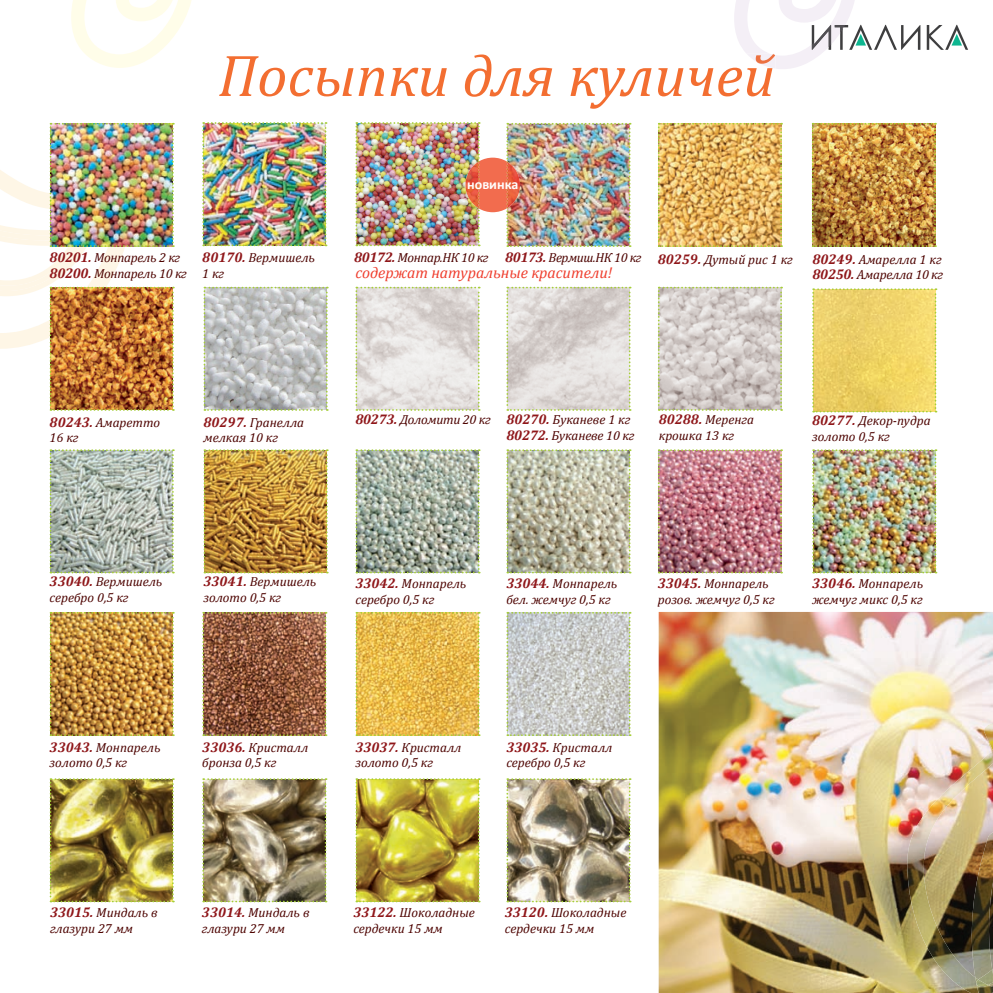
<style>
.page{position:relative;width:993px;height:993px;background:#fff}
.page>*{position:absolute;margin:0;border:0;box-sizing:border-box;transform-origin:0 0}
.t1{font:italic 59.5px "Cambria";color:#ec7141}
.t2{font:italic 15.75px "Cambria";color:#ef3e2e}
.t3{font:700 14px "Calibri";color:#fff}
.t4{font:italic 13.12px/15.8px "Cambria";color:#4d0300}
.t5{font:italic 13.12px/15.8px "Cambria";letter-spacing:-.02em;color:#4d0300}
.t6{font:italic 13.12px "Cambria";letter-spacing:-.03em;color:#4d0300}
.s1{font-weight:700;font-size:14px;color:#8f171a}
</style>
<div class="page">
<svg style="left:71px;top:0;width:120px;height:68px"></svg>
<img style="left:658px;top:611px;width:334px;height:381px">
<img style="left:202px;top:122px;width:124px;height:124px">
<img style="left:657px;top:123px;width:124px;height:124px">
<img style="left:811px;top:123px;width:124px;height:124px">
<img style="left:0;top:123px;width:174px;height:287px">
<svg style="left:506px;top:286px;width:124px;height:124px;background:#dcd7d2"></svg>
<svg style="left:355px;top:286px;width:124px;height:124px;background:#e2ded9"></svg>
<svg style="left:657px;top:286px;width:124px;height:124px;background:#d2cbc6"></svg>
<svg style="left:203px;top:286px;width:125px;height:124px;background:#c0c2c0"></svg>
<img style="left:50px;top:778px;width:124px;height:124px">
<img style="left:202px;top:778px;width:124px;height:124px">
<img style="left:506px;top:778px;width:124px;height:124px">
<svg style="left:355px;top:778px;width:124px;height:124px;background:#b7a43c"></svg>
<svg style="left:50px;top:449px;width:124px;height:124px;background:#adb6ab"></svg>
<img style="left:203px;top:449px;width:125px;height:124px">
<svg style="left:202px;top:611px;width:124px;height:124px;background:#935f43"></svg>
<svg style="left:355px;top:612px;width:124px;height:123px;background:#e6bb50"></svg>
<svg style="left:506px;top:612px;width:124px;height:123px;background:#caccc7"></svg>
<svg style="left:812px;top:288px;width:124px;height:124px;background:#eed369"></svg>
<img style="left:657px;top:449px;width:124px;height:124px">
<img style="left:812px;top:449px;width:124px;height:124px">
<svg style="left:355px;top:449px;width:124px;height:124px;background:#a3ad9d"></svg>
<img style="left:50px;top:611px;width:124px;height:124px">
<svg style="left:506px;top:449px;width:124px;height:124px;background:#b9b7a0"></svg>
<img style="left:906px;top:751px;width:76px;height:241px">
<img style="left:974px;top:977px;width:18px;height:15px">
<img style="left:982px;top:722px;width:10px;height:247px">
<img style="left:977px;top:969px;width:15px;height:15px">
<svg style="left:975px;top:979px;width:12px;height:7px"></svg>
<svg style="left:734px;top:0;width:233px;height:69px"></svg>
<img style="left:355px;top:122px;width:275px;height:125px">
<h1 class="t1" style="left:218px;top:34px;width:558px">Посыпки для куличей</h1>
<p class="t3" style="left:467px;top:175px;width:53px">новинка</p>
<p class="t4" style="left:202px;top:249px;width:114px"><span class="s1">80170.</span> Вермишель</p>
<p class="t6" style="left:354px;top:248px;width:136px"><span class="s1">80172.</span> Монпар.НК 10 кг</p>
<p class="t4" style="left:202px;top:265px;width:23px">1 кг</p>
<p class="t5" style="left:50px;top:249px;width:132px"><span class="s1">80201.</span> Монпарель 2 кг</p>
<p class="t6" style="left:505px;top:248px;width:138px"><span class="s1">80173.</span> Вермиш.НК 10 кг</p>
<p class="t5" style="left:50px;top:265px;width:139px"><span class="s1">80200.</span> Монпарель 10 кг</p>
<p class="t2" style="left:355px;top:261px;width:258px">содержат натуральные красители!</p>
<p class="t4" style="left:657px;top:251px;width:136px"><span class="s1">80259.</span> Дутый рис 1 кг</p>
<p class="t5" style="left:812px;top:251px;width:132px"><span class="s1">80249.</span> Амарелла 1 кг<br><span class="s1">80250.</span> Амарелла 10 кг</p>
<p class="t4" style="left:50px;top:413px;width:112px"><span class="s1">80243.</span> Амаретто<br>16 кг</p>
<p class="t4" style="left:203px;top:413px;width:102px"><span class="s1">80297.</span> Гранелла мелкая 10 кг</p>
<p class="t4" style="left:506px;top:411px;width:130px;text-indent:-151px"><span class="s1">80273.</span> Доломити 20 кг <span class="s1">80270.</span> Буканеве 1 кг<br><span class="s1">80272.</span> Буканеве 10 кг</p>
<p class="t4" style="left:658px;top:411px;width:97px"><span class="s1">80288.</span> Меренга крошка 13 кг</p>
<p class="t4" style="left:812px;top:412px;width:120px"><span class="s1">80277.</span> Декор-пудра золото 0,5 кг</p>
<p class="t4" style="left:50px;top:573px;width:114px"><span class="s1">33040.</span> Вермишель серебро 0,5 кг</p>
<p class="t4" style="left:203px;top:573px;width:114px"><span class="s1">33041.</span> Вермишель золото 0,5 кг</p>
<p class="t4" style="left:355px;top:575px;width:112px"><span class="s1">33042.</span> Монпарель серебро 0,5 кг</p>
<p class="t4" style="left:657px;top:575px;width:118px"><span class="s1">33045.</span> Монпарель розов. жемчуг 0,5 кг</p>
<p class="t4" style="left:506px;top:575px;width:112px"><span class="s1">33044.</span> Монпарель бел. жемчуг 0,5 кг</p>
<p class="t4" style="left:812px;top:575px;width:112px"><span class="s1">33046.</span> Монпарель жемчуг микс 0,5 кг</p>
<p class="t4" style="left:50px;top:738px;width:112px"><span class="s1">33043.</span> Монпарель золото 0,5 кг</p>
<p class="t4" style="left:202px;top:738px;width:107px"><span class="s1">33036.</span> Кристалл бронза 0,5 кг</p>
<p class="t4" style="left:355px;top:738px;width:107px"><span class="s1">33037.</span> Кристалл золото 0,5 кг</p>
<p class="t4" style="left:506px;top:738px;width:107px"><span class="s1">33035.</span> Кристалл серебро 0,5 кг</p>
<p class="t4" style="left:50px;top:904px;width:109px"><span class="s1">33015.</span> Миндаль в глазури 27 мм</p>
<p class="t4" style="left:202px;top:904px;width:109px"><span class="s1">33014.</span> Миндаль в глазури 27 мм</p>
<p class="t4" style="left:353px;top:904px;width:123px"><span class="s1">33122.</span> Шоколадные сердечки 15 мм</p>
<p class="t4" style="left:504px;top:904px;width:123px"><span class="s1">33120.</span> Шоколадные сердечки 15 мм</p>
</div>
